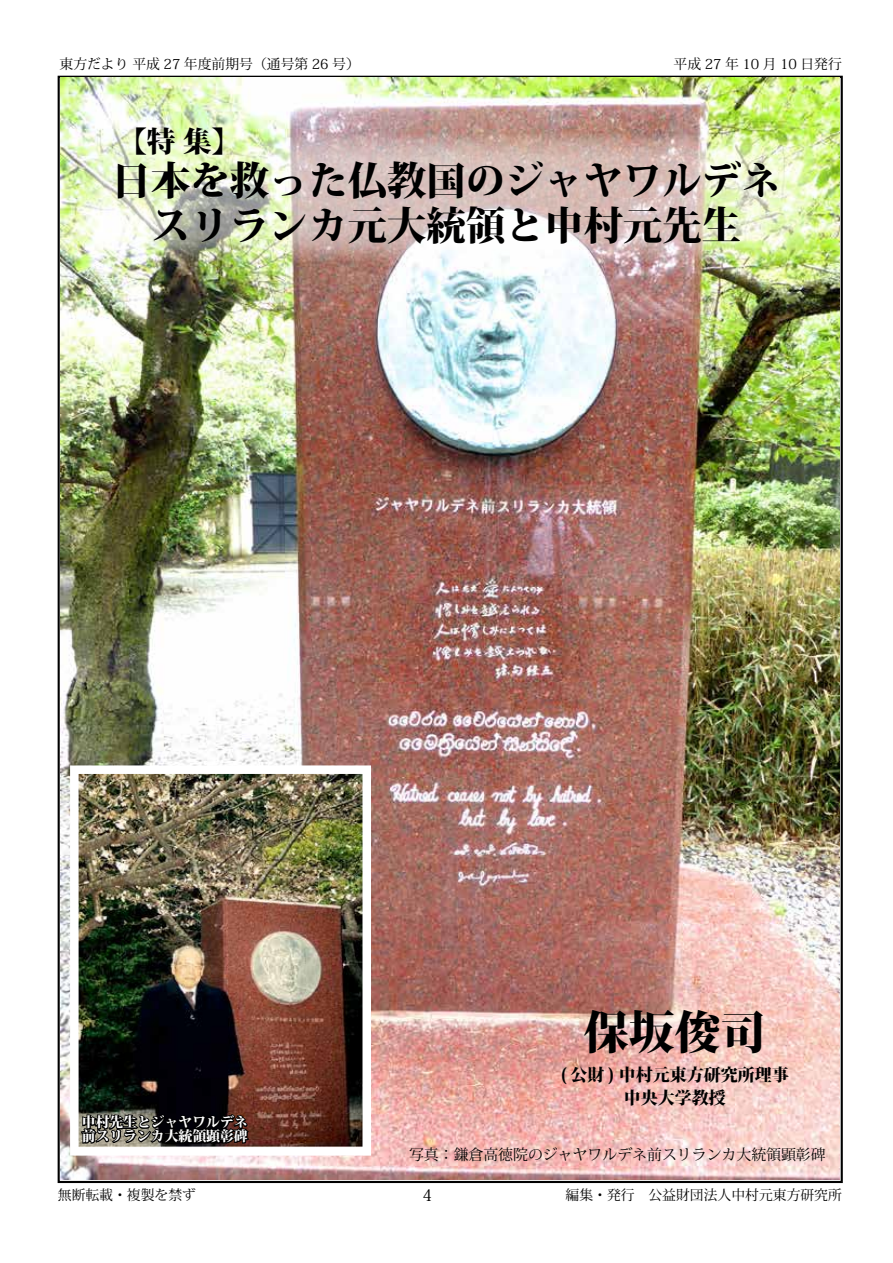
<style>
.page{position:relative;width:893px;height:1263px;background:#fff}
.page>*{position:absolute;margin:0;border:0;box-sizing:border-box;transform-origin:0 0}
.t1{font:800 45.75px "Koz Min Pro";color:#000}
.t2{font:800 39.3px/44.7px "Koz Min Pro";color:#000;text-align:center}
.t3{font:800 28.65px "Koz Min Pro";color:#000}
.t4{font:800 16.95px/22.8px "Koz Min Pro";color:#000;text-align:center}
.t5{font:15.9px "Koz Min Pro";color:#000}
.t6{font:14.85px "Koz Min Pro";color:#000}
.t7{font:13.8px "Koz Min Pro";color:#000}
.t8{font:800 13.8px/13.8px "Koz Min Pro";color:#fff}
</style>
<div class="page">
<img style="left:61px;top:78px;width:779px;height:1101px">
<img style="left:77px;top:134px;width:743px;height:127px">
<img style="left:80px;top:775px;width:281px;height:370px">
<div style="left:70px;top:765px;width:301px;height:390px;border:9px solid #fff"></div>
<svg style="left:80px;top:1080px;width:170px;height:76px;background:#3d3936"></svg>
<p class="t7" style="left:60px;top:54px;width:302px">東方だより平成 27 年度前期号（通号第 26 号(</p>
<p class="t7" style="left:674px;top:54px;width:170px">平成 27 年 10 月 10 日発行</p>
<h3 class="t3" style="left:118px;top:120px;width:124px">【特集【</h3>
<h2 class="t2" style="left:112px;top:156px;width:670px">日本を救った仏教国のジャヤワルデネスリランカ元大統領と中村元先生</h2>
<p class="t8" style="left:82px;top:1115px;width:167px">中村先生とジャヤワルデネ前スリランカ大統領顕彰碑</p>
<p class="t7" style="left:58px;top:1185px;width:140px">無断転載・複製を禁ず</p>
<h1 class="t1" style="left:583px;top:998px;width:184px">保坂俊司</h1>
<p class="t4" style="left:561px;top:1063px;width:229px">( 公財 ) 中村元東方研究所理事中央大学教授</p>
<p class="t6" style="left:409px;top:1144px;width:418px">写真：鎌倉高徳院のジャヤワルデネ前スリランカ大統領顕彰碑</p>
<p class="t5" style="left:422px;top:1184px;width:11px">4</p>
<p class="t7" style="left:566px;top:1185px;width:278px">編集・発行　公益財団法人中村元東方研究所</p>
</div>
